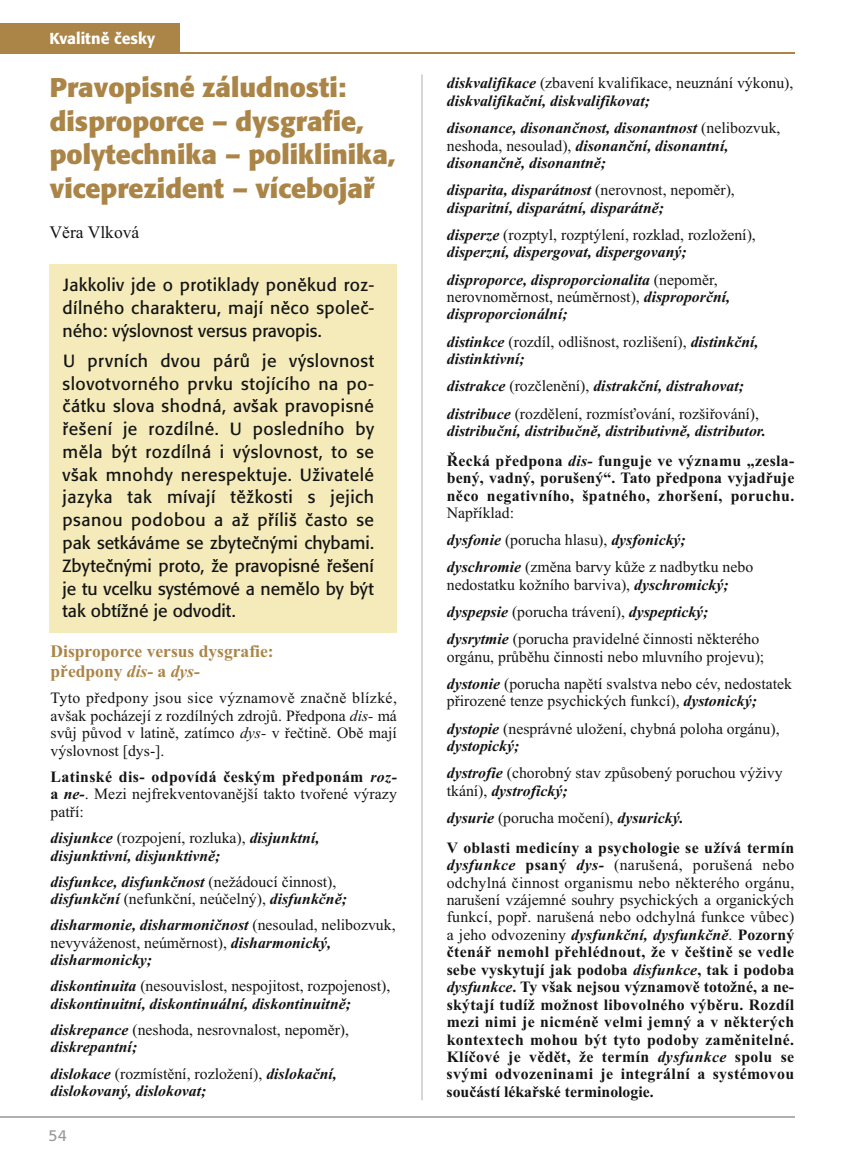
<style>
.page{position:relative;width:844px;height:1166px;background:#fff}
.page>*{position:absolute;margin:0;border:0;box-sizing:border-box;transform-origin:0 0}
.t1{font:700 26.78px/33.6px "Formata";color:#ab8547}
.t2{font:17.5px/22.8px "Formata";color:#141414;text-align:justify}
.t3{font:700 17.5px/19.4px "Times New Roman";color:#ab8547}
.t4{font:17.5px "Times New Roman";color:#141414}
.t5{font:italic 700 15.75px/17.5px "Times New Roman";color:#141414}
.t6{font:15.75px/27.1px "Times New Roman";color:#141414}
.t7{font:700 15.75px/17.5px "Times New Roman";letter-spacing:.01em;color:#141414}
.t8{font:500 15.75px "Formata";color:#fff}
.t9{font:15.75px "Formata";color:#999}
.s1{font-style:italic}
.s2{font-weight:700}
.s3{font-weight:700;font-style:italic}
.s4{font-weight:400;font-style:normal}
.s5{font-style:normal}
.s6{font-weight:400}
</style>
<div class="page">
<div style="left:50px;top:265px;width:347px;height:368px;background:#f5ebba"></div>
<hr style="left:0;top:52px;width:794px;height:1px;background:#ab8547">
<div style="left:0;top:23px;width:180px;height:30px;background:#ab8547"></div>
<hr style="left:0;top:1116px;width:794px;height:1px;background:#adb0b0">
<hr style="left:421px;top:74px;width:1px;height:1026px;background:#adb0b0">
<p class="t8" style="left:50px;top:28px;width:107px">Kvalitně česky</p>
<h1 class="t1" style="left:50px;top:71px;width:347px">Pravopisné záludnosti: disproporce – dysgrafie, polytechnika – poliklinika, viceprezident – vícebojař</h1>
<p class="t4" style="left:50px;top:226px;width:91px">Věra Vlková</p>
<p class="t2" style="left:63px;top:273px;width:313px">Jakkoliv jde o protiklady poněkud roz&shy;dílného charakteru, mají něco společ&shy;ného: výslovnost versus pravopis.</p>
<p class="t2" style="left:62px;top:349px;width:313px">U prvních dvou párů je výslovnost slovotvorného prvku stojícího na po&shy;čátku slova shodná, avšak pravopisné řešení je rozdílné. U posledního by měla být rozdílná i výslovnost, to se však mnohdy nerespektuje. Uživatelé jazyka tak mívají těžkosti s jejich psanou podobou a až příliš často se pak setkáváme se zbytečnými chybami.<br>Zbytečnými proto, že pravopisné řešení je tu vcelku systémové a nemělo by být tak obtížné je odvodit.</p>
<p class="t3" style="left:51px;top:643px;width:224px">Disproporce versus dysgrafie: předpony <span class="s1">dis-</span> a <span class="s1">dys-</span></p>
<p class="t6" style="left:51px;top:691px;width:348px;line-height:17.5px;text-align:justify">Tyto předpony jsou sice významově značně blízké, avšak pocházejí z rozdílných zdrojů. Předpona <span class="s1">dis-</span> má svůj původ v latině, zatímco <span class="s1">dys-</span> v řečtině. Obě mají výslovnost [dys-].</p>
<p class="t6" style="left:51px;top:769px;width:348px;line-height:17.5px;text-align:justify"><span class="s2">Latinské dis- odpovídá českým předponám</span> <span class="s3">roz&shy;</span><span class="s2">a</span> <span class="s3">ne-</span>. Mezi nejfrekventovanější takto tvořené výrazy patří:</p>
<p class="t5" style="left:51px;top:831px;width:270px">disjunkce <span class="s4">(rozpojení, rozluka),</span> disjunktní, disjunktivní, disjunktivně;</p>
<p class="t5" style="left:51px;top:874px;width:298px">disfunkce, disfunkčnost <span class="s4">(nežádoucí činnost), </span>disfunkční <span class="s4">(nefunkční, neúčelný),</span> disfunkčně;</p>
<p class="t5" style="left:51px;top:918px;width:346px">disharmonie, disharmoničnost <span class="s4">(nesoulad, nelibozvuk, nevyváženost, neúměrnost),</span> disharmonický, disharmonicky;</p>
<p class="t5" style="left:51px;top:979px;width:341px">diskontinuita <span class="s4">(nesouvislost, nespojitost, rozpojenost), </span>diskontinuitní, diskontinuální, diskontinuitně;</p>
<p class="t6" style="left:51px;top:1022px;width:300px;line-height:17.5px"><span class="s3">diskrepance</span> (neshoda, nesrovnalost, nepoměr), <span class="s3">diskrepantní;</span></p>
<p class="t5" style="left:51px;top:1066px;width:288px">dislokace <span class="s4">(rozmístění, rozložení),</span> dislokační, dislokovaný, dislokovat;</p>
<p class="t9" style="left:49px;top:1125px;width:20px">54</p>
<p class="t5" style="left:446px;top:76px;width:348px">diskvalifikace <span class="s4">(zbavení kvalifikace, neuznání výkonu), </span>diskvalifikační, diskvalifikovat;</p>
<p class="t5" style="left:446px;top:121px;width:335px">disonance, disonančnost, disonantnost <span class="s4">(nelibozvuk, neshoda, nesoulad),</span> disonanční, disonantní, disonančně, disonantně;</p>
<p class="t5" style="left:446px;top:183px;width:289px">disparita, disparátnost <span class="s4">(nerovnost, nepoměr), </span>disparitní, disparátní, disparátně;</p>
<p class="t5" style="left:446px;top:227px;width:310px">disperze <span class="s4">(rozptyl, rozptýlení, rozklad, rozložení), </span>disperzní, dispergovat, dispergovaný;</p>
<p class="t5" style="left:446px;top:272px;width:285px">disproporce, disproporcionalita <span class="s4">(nepoměr, nerovnoměrnost, neúměrnost),</span> disproporční, disproporcionální;</p>
<p class="t5" style="left:446px;top:334px;width:313px">distinkce <span class="s4">(rozdíl, odlišnost, rozlišení),</span> distinkční, distinktivní;</p>
<p class="t6" style="left:446px;top:374px;width:314px"><span class="s3">distrakce</span> (rozčlenění), <span class="s3">distrakční, distrahovat; distribuce</span> (rozdělení, rozmísťování, rozšiřování),</p>
<p class="t5" style="left:446px;top:417px;width:349px;line-height:29.6px">distribuční, distribučně, distributivně, distributor.<br><span class="s5">Řecká předpona</span> dis- <span class="s5">funguje ve významu „zesla-</span></p>
<p class="t7" style="left:446px;top:471px;width:349px">bený, vadný, porušený“. Tato předpona vyjadřuje něco negativního, špatného, zhoršení, poruchu.</p>
<p class="t6" style="left:446px;top:501px;width:308px">Například:<br><span class="s3">dysfonie</span> (porucha hlasu), <span class="s3">dysfonický; dyschromie</span> (změna barvy kůže z nadbytku nebo</p>
<p class="t6" style="left:446px;top:572px;width:314px">nedostatku kožního barviva), <span class="s3">dyschromický; dyspepsie</span> (porucha trávení), <span class="s3">dyspeptický; dysrytmie</span> (porucha pravidelné činnosti některého</p>
<p class="t6" style="left:446px;top:644px;width:346px">orgánu, průběhu činnosti nebo mluvního projevu); <span class="s3">dystonie</span> (porucha napětí svalstva nebo cév, nedostatek</p>
<p class="t6" style="left:446px;top:689px;width:334px">přirozené tenze psychických funkcí), <span class="s3">dystonický; dystopie</span> (nesprávné uložení, chybná poloha orgánu),</p>
<p class="t6" style="left:446px;top:734px;width:337px"><span class="s3">dystopický;<br>dystrofie</span> (chorobný stav způsobený poruchou výživy</p>
<p class="t5" style="left:446px;top:778px;width:238px;line-height:27.1px"><span class="s4">tkání),</span> dystrofický;<br>dysurie <span class="s4">(porucha močení),</span> dysurický.</p>
<p class="t7" style="left:446px;top:840px;width:349px;text-align:justify">V oblasti medicíny a psychologie se užívá termín <span class="s1">dysfunkce</span> psaný <span class="s1">dys-</span> <span class="s6">(narušená, porušená nebo odchylná činnost organismu nebo některého orgánu, narušení vzájemné souhry psychických a organických funkcí, popř. narušená nebo odchylná funkce vůbec) a jeho odvozeniny</span> <span class="s1">dysfunkční, dysfunkčně</span><span class="s6">.</span> Pozorný čtenář nemohl přehlédnout, že v češtině se vedle sebe vyskytují jak podoba <span class="s1">disfunkce</span>, tak i podoba <span class="s1">dysfunkce</span>. Ty však nejsou významově totožné, a ne&shy;skýtají tudíž možnost libovolného výběru. Rozdíl mezi nimi je nicméně velmi jemný a v některých kontextech mohou být tyto podoby zaměnitelné.<br>Klíčové je vědět, že termín <span class="s1">dysfunkce</span> spolu se svými odvozeninami je integrální a systémovou součástí lékařské terminologie.</p>
</div>
